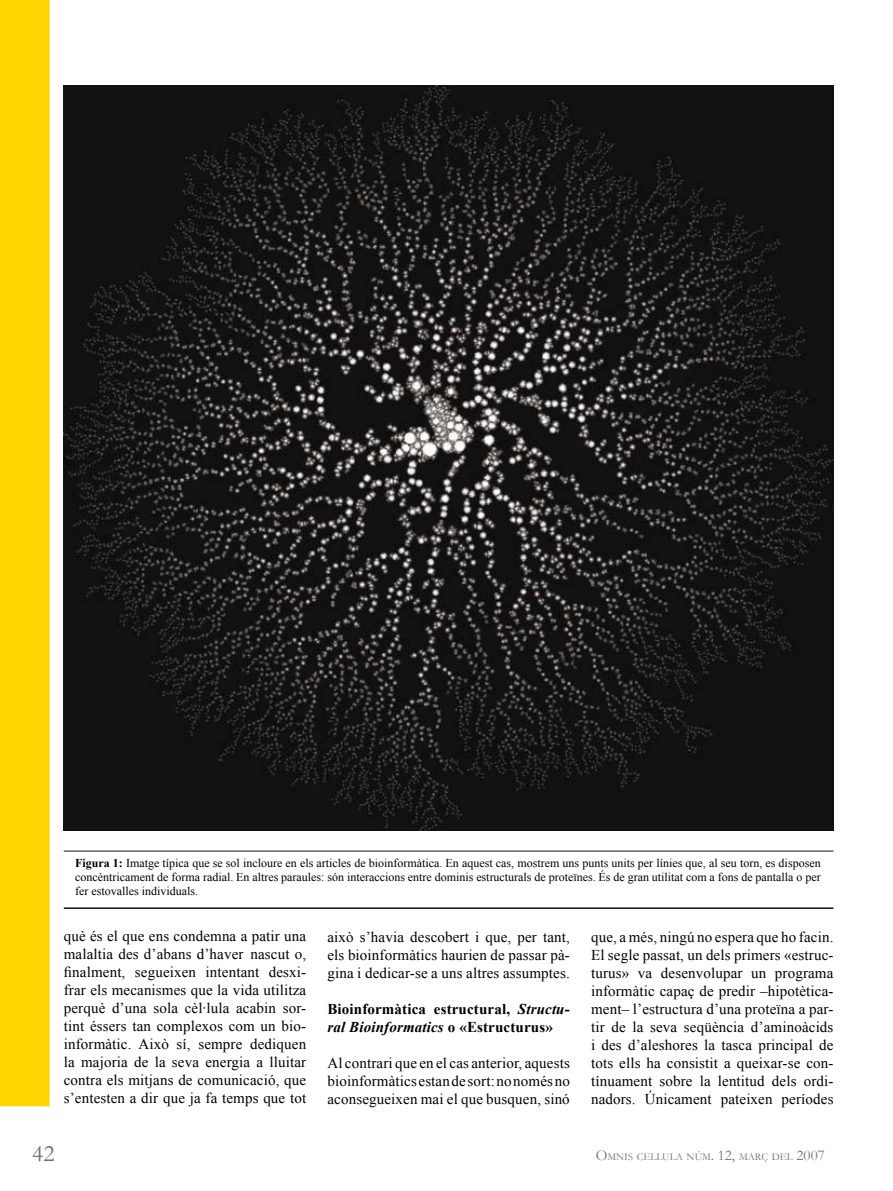
<style>
.page{position:relative;width:893px;height:1191px;background:#fff}
.page>*{position:absolute;margin:0;border:0;box-sizing:border-box;transform-origin:0 0}
.t1{font:24px "Garamond";color:#707173}
.t2{font:15px/18px "Times New Roman";letter-spacing:.01em;color:#000;text-align:justify}
.t3{font:700 15px/18px "Times New Roman";letter-spacing:.01em;color:#000}
.t4{font:12px/14.4px "Times New Roman";color:#000;text-align:justify}
.t5{font:10.5px "Garamond";color:#707173}
.s1{font-weight:700}
.s2{color:#fff}
.s3{font-style:italic}
.s4{font-size:15px}
</style>
<div class="page">
<img style="left:64px;top:85px;width:769px;height:745px">
<hr style="left:64px;top:907px;width:769px;height:2px;background:#101110">
<hr style="left:64px;top:850px;width:769px;height:1px;background:#101110">
<div style="left:0;top:0;width:50px;height:1106px;background:#ffd600"></div>
<p class="t4" style="left:75px;top:855px;width:747px"><span class="s1">Figura 1:</span> Imatge típica que se sol incloure en els articles de bioinformàtica. En aquest cas, mostrem uns punts units per línies que, al seu torn, es disposen concèntricament de forma radial. En altres paraules: són interaccions entre dominis estructurals de proteïnes. És de gran utilitat com a fons de pantalla o per fer estovalles individuals.</p>
<p class="t2" style="left:64px;top:926px;width:244px">què és el que ens condemna a patir una malaltia des d’abans d’haver<span class="s2">a</span>nascut o, finalment, segueixen intentant desxi&shy;frar els mecanismes que la vida utilitza perquè d’una sola cèl·lula acabin sor&shy;tint éssers tan complexos com un bio&shy;informàtic. Això sí, sempre dediquen la majoria de la seva energia a lluitar contra els mitjans de comunicació, que s’entesten a dir que ja fa temps que tot</p>
<p class="t2" style="left:327px;top:927px;width:244px">això s’havia descobert i que, per tant, els bioinformàtics haurien de passar pà&shy;gina i dedicar-se a uns altres assumptes.</p>
<p class="t3" style="left:327px;top:999px;width:244px">Bioinformàtica estructural, <span class="s3">Structu&shy;ral Bioinformatics</span> o «Estructurus»</p>
<p class="t2" style="left:327px;top:1053px;width:244px">Al contrari que en el cas anterior, aquests bioinformàtics estan de sort: no només no aconsegueixen mai el que busquen, sinó</p>
<p class="t2" style="left:591px;top:927px;width:244px">que, a més, ningú no espera que ho facin.<br>El segle passat, un dels primers «estruc&shy;turus» va desenvolupar un programa informàtic capaç de predir –hipotètica&shy;ment– l’estructura d’una proteïna a par&shy;tir de la seva seqüència d’aminoàcids i des d’aleshores la tasca principal de tots ells ha consistit a queixar-se con&shy;tínuament sobre la lentitud dels ordi&shy;nadors. Únicament pateixen períodes</p>
<h1 class="t1" style="left:32px;top:1137px;width:24px">42</h1>
<p class="t5" style="left:596px;top:1150px;width:230px"><span class="s4">O</span>MNIS CELLULA NÚM<span class="s4">. 12,</span> MARÇ DEL <span class="s4">2007</span></p>
</div>
